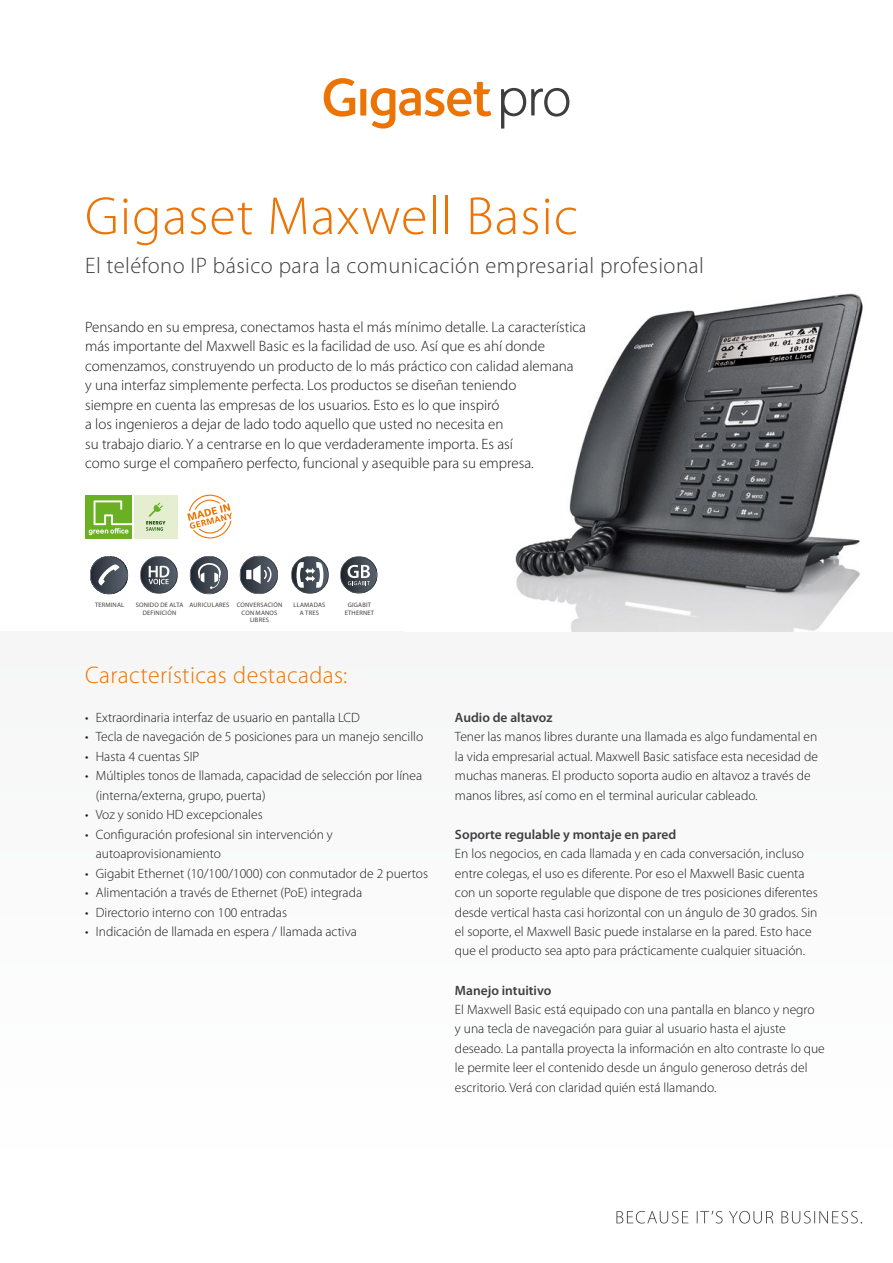
<style>
.page{position:relative;width:893px;height:1263px;background:#fff}
.page>*{position:absolute;margin:0;border:0;box-sizing:border-box;transform-origin:0 0}
.t1{font:300 54px "Myriad Pro";letter-spacing:.02em;color:#ec7405}
.t2{font:300 24px "Myriad Pro";letter-spacing:.015em;color:#ec7405}
.t3{font:300 22.5px "Myriad Pro";letter-spacing:.02em;color:#3e3d40}
.t4{font:300 15px/19.5px "Myriad Pro";color:#1a171c}
.t5{font:300 13.5px/19.5px "Myriad Pro";color:#1a171c}
.t6{font:600 13.5px "Myriad Pro";color:#3e3d40}
.t7{font:6.45px/7.6px "Myriad Pro";letter-spacing:.03em;color:#3e3d40;text-align:center}
</style>
<div class="page">
<div style="left:0;top:631px;width:893px;height:632px;background:#fbfbfb"></div>
<svg style="left:501px;top:88px;width:68px;height:41px"></svg>
<svg style="left:324px;top:78px;width:167px;height:51px"></svg>
<svg style="left:616px;top:1211px;width:246px;height:12px"></svg>
<img style="left:515px;top:293px;width:348px;height:338px">
<svg style="left:187px;top:495px;width:45px;height:43px"></svg>
<div style="left:134px;top:495px;width:43px;height:43px;background:#e5eed1"></div>
<div style="left:85px;top:495px;width:47px;height:43px;background:#6ab023"></div>
<svg style="left:146px;top:503px;width:19px;height:28px"></svg>
<svg style="left:89px;top:500px;width:43px;height:35px"></svg>
<svg style="left:291px;top:556px;width:38px;height:38px"></svg>
<svg style="left:140px;top:556px;width:38px;height:38px"></svg>
<hr style="left:127px;top:556px;width:1px;height:38px;background:#20252f">
<hr style="left:126px;top:556px;width:1px;height:38px;background:#232932">
<hr style="left:125px;top:556px;width:1px;height:38px;background:#252b35">
<hr style="left:124px;top:556px;width:1px;height:38px;background:#272e37">
<hr style="left:123px;top:556px;width:1px;height:38px;background:#293039">
<hr style="left:122px;top:556px;width:1px;height:38px;background:#2b323b">
<hr style="left:121px;top:556px;width:1px;height:38px;background:#2d343d">
<hr style="left:120px;top:556px;width:1px;height:38px;background:#2f363f">
<hr style="left:119px;top:556px;width:1px;height:38px;background:#313841">
<hr style="left:118px;top:556px;width:1px;height:38px;background:#323a43">
<hr style="left:117px;top:556px;width:1px;height:38px;background:#343b44">
<hr style="left:116px;top:556px;width:1px;height:38px;background:#363e47">
<hr style="left:115px;top:556px;width:1px;height:38px;background:#383f49">
<hr style="left:114px;top:556px;width:1px;height:38px;background:#39414a">
<hr style="left:113px;top:556px;width:1px;height:38px;background:#3a424c">
<hr style="left:112px;top:556px;width:1px;height:38px;background:#3c444e">
<hr style="left:111px;top:556px;width:1px;height:38px;background:#3e4650">
<hr style="left:110px;top:556px;width:1px;height:38px;background:#3f4851">
<hr style="left:109px;top:556px;width:1px;height:38px;background:#424953">
<hr style="left:108px;top:556px;width:1px;height:38px;background:#424a54">
<hr style="left:107px;top:556px;width:1px;height:38px;background:#444c56">
<hr style="left:106px;top:556px;width:1px;height:38px;background:#464e58">
<hr style="left:105px;top:556px;width:1px;height:38px;background:#474f59">
<hr style="left:104px;top:556px;width:1px;height:38px;background:#48505b">
<hr style="left:103px;top:556px;width:1px;height:38px;background:#4a525c">
<hr style="left:102px;top:556px;width:1px;height:38px;background:#4b535d">
<hr style="left:101px;top:556px;width:1px;height:38px;background:#4c555f">
<hr style="left:100px;top:556px;width:1px;height:38px;background:#4e5661">
<hr style="left:99px;top:556px;width:1px;height:38px;background:#4f5762">
<hr style="left:98px;top:556px;width:1px;height:38px;background:#505863">
<hr style="left:97px;top:556px;width:1px;height:38px;background:#525a64">
<hr style="left:96px;top:556px;width:1px;height:38px;background:#525b65">
<hr style="left:95px;top:556px;width:1px;height:38px;background:#535c66">
<hr style="left:94px;top:556px;width:1px;height:38px;background:#555d68">
<hr style="left:93px;top:556px;width:1px;height:38px;background:#565e69">
<hr style="left:92px;top:556px;width:1px;height:38px;background:#565f6a">
<hr style="left:91px;top:556px;width:1px;height:38px;background:#57606b">
<hr style="left:90px;top:556px;width:1px;height:38px;background:#58616b">
<svg style="left:98px;top:564px;width:22px;height:22px"></svg>
<svg style="left:190px;top:556px;width:38px;height:38px"></svg>
<svg style="left:240px;top:556px;width:38px;height:38px"></svg>
<svg style="left:340px;top:556px;width:37px;height:37px"></svg>
<h1 class="t1" style="left:85px;top:184px;width:494px">Gigaset Maxwell Basic</h1>
<h3 class="t3" style="left:85px;top:252px;width:620px">El teléfono IP básico para la comunicación empresarial profesional</h3>
<p class="t4" style="left:85px;top:317px;width:502px">Pensando en su empresa, conectamos hasta el más mínimo detalle. La característica más importante del Maxwell Basic es la facilidad de uso. Así que es ahí donde comenzamos, construyendo un producto de lo más práctico con calidad alemana<br>y una interfaz simplemente perfecta. Los productos se diseñan teniendo<br>siempre en cuenta las empresas de los usuarios. Esto es lo que inspiró<br>a los ingenieros a dejar de lado todo aquello que usted no necesita en<br>su trabajo diario. Y a centrarse en lo que verdaderamente importa. Es así<br>como surge el compañero perfecto, funcional y asequible para su empresa.</p>
<p class="t7" style="left:95px;top:601px;width:31px">TERMINAL</p>
<p class="t7" style="left:190px;top:601px;width:94px">AURICULARES CONVERSACIÓN</p>
<p class="t7" style="left:242px;top:609px;width:37px">CON MANOS</p>
<p class="t7" style="left:250px;top:616px;width:20px">LIBRES</p>
<p class="t7" style="left:136px;top:601px;width:49px">SONIDO DE ALTA<br>DEFINICIÓN</p>
<p class="t7" style="left:293px;top:601px;width:33px">LLAMADAS<br>A TRES</p>
<p class="t7" style="left:345px;top:601px;width:31px">GIGABIT<br>ETHERNET</p>
<h2 class="t2" style="left:85px;top:660px;width:264px">Características destacadas:</h2>
<p class="t5" style="left:85px;top:707px;width:276px">• Extraordinaria interfaz de usuario en pantalla LCD</p>
<p class="t5" style="left:85px;top:727px;width:340px">• Tecla de navegación de 5 posiciones para un manejo sencillo</p>
<p class="t5" style="left:85px;top:746px;width:116px">• Hasta 4 cuentas SIP</p>
<p class="t5" style="left:96px;top:766px;width:328px;text-indent:-11px">• Múltiples tonos de llamada, capacidad de selección por línea (interna/externa, grupo, puerta)</p>
<p class="t5" style="left:85px;top:805px;width:179px">• Voz y sonido HD excepcionales</p>
<p class="t5" style="left:96px;top:824px;width:239px;text-indent:-11px">• Configuración profesional sin intervención y autoaprovisionamiento</p>
<p class="t5" style="left:85px;top:863px;width:344px">• Gigabit Ethernet (10/100/1000) con conmutador de 2 puertos</p>
<p class="t5" style="left:85px;top:883px;width:279px">• Alimentación a través de Ethernet (PoE) integrada</p>
<p class="t5" style="left:85px;top:902px;width:203px">• Directorio interno con 100 entradas</p>
<p class="t5" style="left:85px;top:922px;width:273px">• Indicación de llamada en espera / llamada activa</p>
<p class="t6" style="left:455px;top:708px;width:99px">Audio de altavoz</p>
<p class="t5" style="left:455px;top:727px;width:364px">Tener las manos libres durante una llamada es algo fundamental en la vida empresarial actual. Maxwell Basic satisface esta necesidad de muchas maneras. El producto soporta audio en altavoz a través de manos libres, así como en el terminal auricular cableado.</p>
<p class="t6" style="left:455px;top:825px;width:223px">Soporte regulable y montaje en pared</p>
<p class="t5" style="left:455px;top:844px;width:364px">En los negocios, en cada llamada y en cada conversación, incluso entre colegas, el uso es diferente. Por eso el Maxwell Basic cuenta con un soporte regulable que dispone de tres posiciones diferentes desde vertical hasta casi horizontal con un ángulo de 30 grados. Sin el soporte, el Maxwell Basic puede instalarse en la pared. Esto hace que el producto sea apto para prácticamente cualquier situación.</p>
<p class="t6" style="left:455px;top:981px;width:98px">Manejo intuitivo</p>
<p class="t5" style="left:455px;top:999px;width:371px">El Maxwell Basic está equipado con una pantalla en blanco y negro<br>y una tecla de navegación para guiar al usuario hasta el ajuste deseado. La pantalla proyecta la información en alto contraste lo que le permite leer el contenido desde un ángulo generoso detrás del escritorio. Verá con claridad quién está llamando.</p>
</div>
